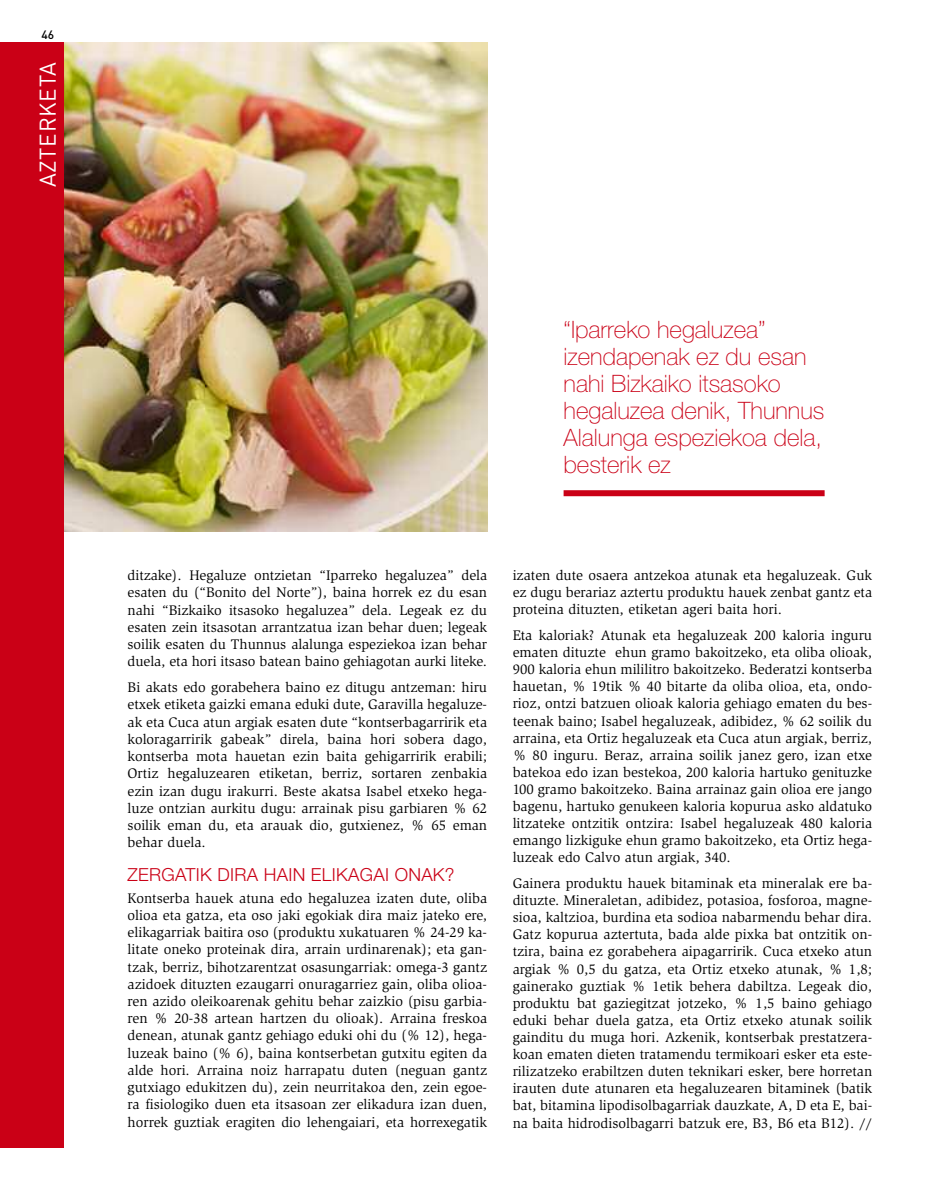
<style>
.page{position:relative;width:936px;height:1191px;background:#fff}
.page>*{position:absolute;margin:0;border:0;box-sizing:border-box;transform-origin:0 0}
.t1{font:100 24px/27px "Helvetica Neue";color:#ca0016}
.t2{font:22.5px "DIN";letter-spacing:.03em;color:#fff}
.t3{font:300 18px "Helvetica Neue";letter-spacing:.015em;color:#ca0016}
.t4{font:14.25px/17.1px "Slimbach";color:#000;text-align:justify}
.t5{font:500 12px "DIN";color:#000}
</style>
<div class="page">
<img style="left:64px;top:43px;width:423px;height:488px">
<div style="left:0;top:43px;width:64px;height:1105px;background:#ca0016"></div>
<div style="left:563px;top:490px;width:261px;height:6px;background:#ca0016"></div>
<p class="t5" style="left:41px;top:27px;width:14px">46</p>
<h2 class="t2" style="left:35px;top:187px;width:127px;rotate:-90deg">AZTERKETA</h2>
<h1 class="t1" style="left:563px;top:318px;width:262px">“Iparreko hegaluzea” izendapenak ez du esan nahi Bizkaiko itsasoko hegaluzea denik, Thunnus<br>Alalunga espeziekoa dela, besterik ez</h1>
<p class="t4" style="left:128px;top:568px;width:361px">ditzake). Hegaluze ontzietan “Iparreko hegaluzea” dela esaten du (“Bonito del Norte”), baina horrek ez du esan nahi “Bizkaiko itsasoko hegaluzea” dela. Legeak ez du esaten zein itsasotan arrantzatua izan behar duen; legeak soilik esaten du Thunnus alalunga espeziekoa izan behar duela, eta hori itsaso batean baino gehiagotan aurki liteke.</p>
<p class="t4" style="left:128px;top:680px;width:361px">Bi akats edo gorabehera baino ez ditugu antzeman: hiru etxek etiketa gaizki emana eduki dute, Garavilla hegaluze&shy;ak eta Cuca atun argiak esaten dute “kontserbagarririk eta koloragarririk gabeak” direla, baina hori sobera dago, kontserba mota hauetan ezin baita gehigarririk erabili; Ortiz hegaluzearen etiketan, berriz, sortaren zenbakia ezin izan dugu irakurri. Beste akatsa Isabel etxeko hega&shy;luze ontzian aurkitu dugu: arrainak pisu garbiaren % 62 soilik eman du, eta arauak dio, gutxienez, % 65 eman behar duela.</p>
<p class="t3" style="left:128px;top:863px;width:328px">ZERGATIK DIRA HAIN ELIKAGAI ONAK?</p>
<p class="t4" style="left:128px;top:890px;width:361px">Kontserba hauek atuna edo hegaluzea izaten dute, oliba olioa eta gatza, eta oso jaki egokiak dira maiz jateko ere, elikagarriak baitira oso (produktu xukatuaren % 24-29 ka&shy;litate oneko proteinak dira, arrain urdinarenak); eta gan&shy;tzak, berriz, bihotzarentzat osasungarriak: omega-3 gantz azidoek dituzten ezaugarri onuragarriez gain, oliba olioa&shy;ren azido oleikoarenak gehitu behar zaizkio (pisu garbia&shy;ren % 20-38 artean hartzen du olioak). Arraina freskoa denean, atunak gantz gehiago eduki ohi du (% 12), hega&shy;luzeak baino (% 6), baina kontserbetan gutxitu egiten da alde hori. Arraina noiz harrapatu duten (neguan gantz gutxiago edukitzen du), zein neurritakoa den, zein egoe&shy;ra fisiologiko duen eta itsasoan zer elikadura izan duen, horrek guztiak eragiten dio lehengaiari, eta horrexegatik</p>
<p class="t4" style="left:512px;top:568px;width:361px">izaten dute osaera antzekoa atunak eta hegaluzeak. Guk ez dugu berariaz aztertu produktu hauek zenbat gantz eta proteina dituzten, etiketan ageri baita hori.</p>
<p class="t4" style="left:512px;top:628px;width:361px">Eta kaloriak? Atunak eta hegaluzeak 200 kaloria inguru ematen dituzte ehun gramo bakoitzeko, eta oliba olioak, 900 kaloria ehun mililitro bakoitzeko. Bederatzi kontserba hauetan, % 19tik % 40 bitarte da oliba olioa, eta, ondo&shy;rioz, ontzi batzuen olioak kaloria gehiago ematen du bes&shy;teenak baino; Isabel hegaluzeak, adibidez, % 62 soilik du arraina, eta Ortiz hegaluzeak eta Cuca atun argiak, berriz, % 80 inguru. Beraz, arraina soilik janez gero, izan etxe batekoa edo izan bestekoa, 200 kaloria hartuko genituzke 100 gramo bakoitzeko. Baina arrainaz gain olioa ere jango bagenu, hartuko genukeen kaloria kopurua asko aldatuko litzateke ontzitik ontzira: Isabel hegaluzeak 480 kaloria emango lizkiguke ehun gramo bakoitzeko, eta Ortiz hega&shy;luzeak edo Calvo atun argiak, 340.</p>
<p class="t4" style="left:512px;top:875px;width:361px">Gainera produktu hauek bitaminak eta mineralak ere ba&shy;dituzte. Mineraletan, adibidez, potasioa, fosforoa, magne&shy;sioa, kaltzioa, burdina eta sodioa nabarmendu behar dira.<br>Gatz kopurua aztertuta, bada alde pixka bat ontzitik on&shy;tzira, baina ez gorabehera aipagarririk. Cuca etxeko atun argiak % 0,5 du gatza, eta Ortiz etxeko atunak, % 1,8; gainerako guztiak % 1etik behera dabiltza. Legeak dio, produktu bat gaziegitzat jotzeko, % 1,5 baino gehiago eduki behar duela gatza, eta Ortiz etxeko atunak soilik gainditu du muga hori. Azkenik, kontserbak prestatzera&shy;koan ematen dieten tratamendu termikoari esker eta este&shy;rilizatzeko erabiltzen duten teknikari esker, bere horretan irauten dute atunaren eta hegaluzearen bitaminek (batik bat, bitamina lipodisolbagarriak dauzkate, A, D eta E, bai&shy;na baita hidrodisolbagarri batzuk ere, B3, B6 eta B12). //</p>
</div>
